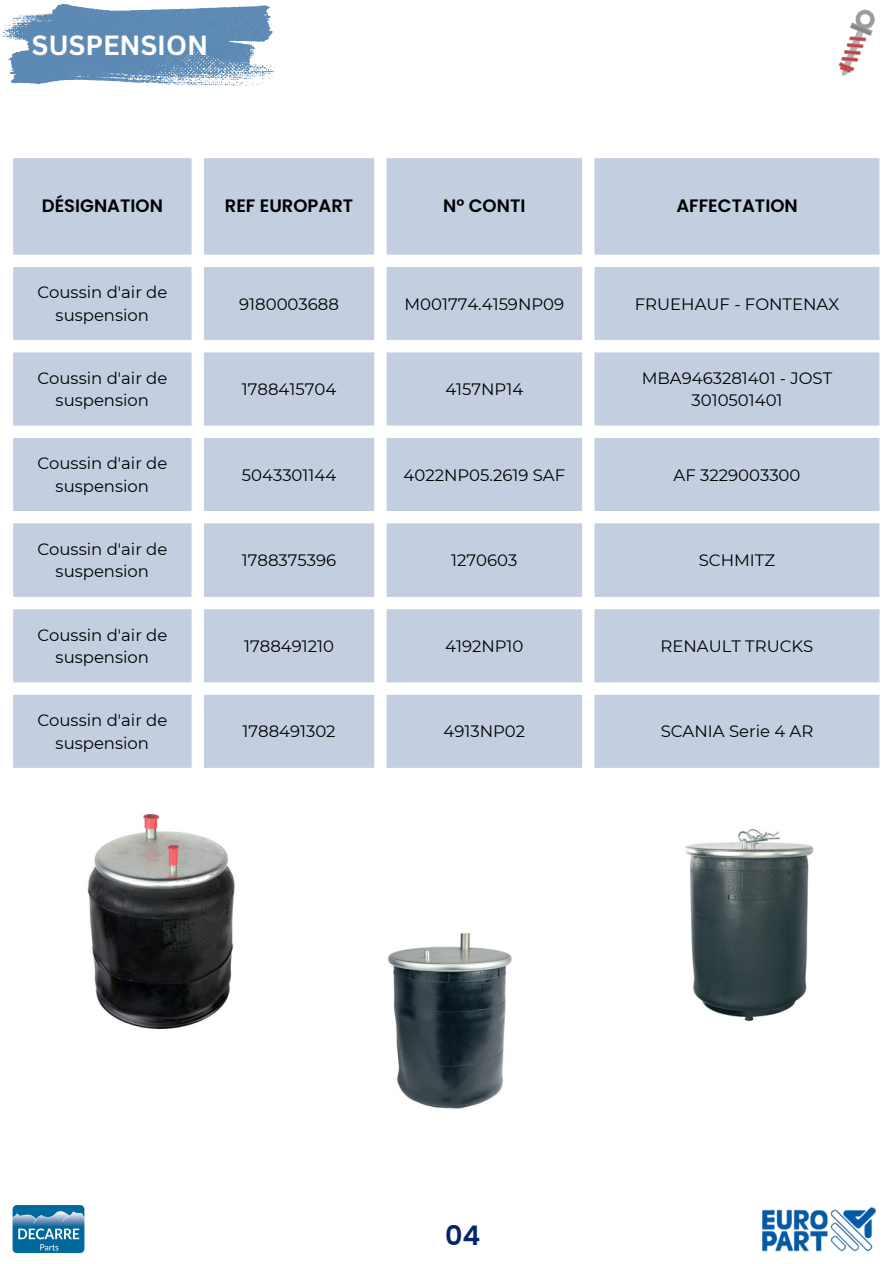
<style>
.page{position:relative;width:893px;height:1264px;background:#fff}
.page>*{position:absolute;margin:0;border:0;box-sizing:border-box;transform-origin:0 0}
.t1{font:700 27px "Canva Sans";color:#fff}
.t2{font:600 27px "Poppins";color:#03256c}
.t3{font:600 18px "Poppins";color:#000}
.t4{font:16.5px/22.5px "Montserrat";color:#000;text-align:center}
</style>
<div class="page">
<svg style="left:2px;top:4px;width:273px;height:83px"></svg>
<img style="left:12px;top:1205px;width:73px;height:47px">
<img style="left:762px;top:1207px;width:113px;height:45px">
<svg style="left:13px;top:158px;width:866px;height:609px;fill:#c3cee1"></svg>
<img style="left:388px;top:933px;width:124px;height:176px">
<img style="left:87px;top:814px;width:148px;height:214px">
<img style="left:685px;top:829px;width:129px;height:191px">
<img style="left:838px;top:9px;width:37px;height:67px">
<h1 class="t1" style="left:32px;top:26px;width:178px">SUSPENSION</h1>
<p class="t3" style="left:42px;top:193px;width:123px">DÉSIGNATION</p>
<p class="t3" style="left:225px;top:193px;width:130px">REF EUROPART</p>
<p class="t3" style="left:443px;top:193px;width:84px">N° CONTI</p>
<p class="t3" style="left:676px;top:193px;width:123px">AFFECTATION</p>
<p class="t4" style="left:37px;top:281px;width:131px">Coussin d'air de suspension</p>
<p class="t4" style="left:239px;top:292px;width:101px">9180003688</p>
<p class="t4" style="left:404px;top:292px;width:161px">M001774.4159NP09</p>
<p class="t4" style="left:634px;top:292px;width:206px">FRUEHAUF - FONTENAX</p>
<p class="t4" style="left:37px;top:367px;width:131px">Coussin d'air de suspension</p>
<p class="t4" style="left:242px;top:378px;width:96px">1788415704</p>
<p class="t4" style="left:445px;top:378px;width:79px">4157NP14</p>
<p class="t4" style="left:641px;top:367px;width:192px">MBA9463281401 - JOST<br>3010501401</p>
<p class="t4" style="left:37px;top:452px;width:131px">Coussin d'air de suspension</p>
<p class="t4" style="left:242px;top:463px;width:96px">5043301144</p>
<p class="t4" style="left:403px;top:463px;width:163px">4022NP05.2619 SAF</p>
<p class="t4" style="left:673px;top:463px;width:128px">AF 3229003300</p>
<p class="t4" style="left:37px;top:537px;width:131px">Coussin d'air de suspension</p>
<p class="t4" style="left:242px;top:549px;width:96px">1788375396</p>
<p class="t4" style="left:451px;top:549px;width:68px">1270603</p>
<p class="t4" style="left:698px;top:549px;width:78px">SCHMITZ</p>
<p class="t4" style="left:37px;top:623px;width:131px">Coussin d'air de suspension</p>
<p class="t4" style="left:244px;top:635px;width:91px">1788491210</p>
<p class="t4" style="left:445px;top:635px;width:80px">4192NP10</p>
<p class="t4" style="left:660px;top:635px;width:154px">RENAULT TRUCKS</p>
<p class="t4" style="left:37px;top:709px;width:131px">Coussin d'air de suspension</p>
<p class="t4" style="left:242px;top:720px;width:95px">1788491302</p>
<p class="t4" style="left:443px;top:720px;width:83px">4913NP02</p>
<p class="t4" style="left:660px;top:720px;width:154px">SCANIA Serie 4 AR</p>
<h1 class="t2" style="left:445px;top:1216px;width:37px">04</h1>
</div>
